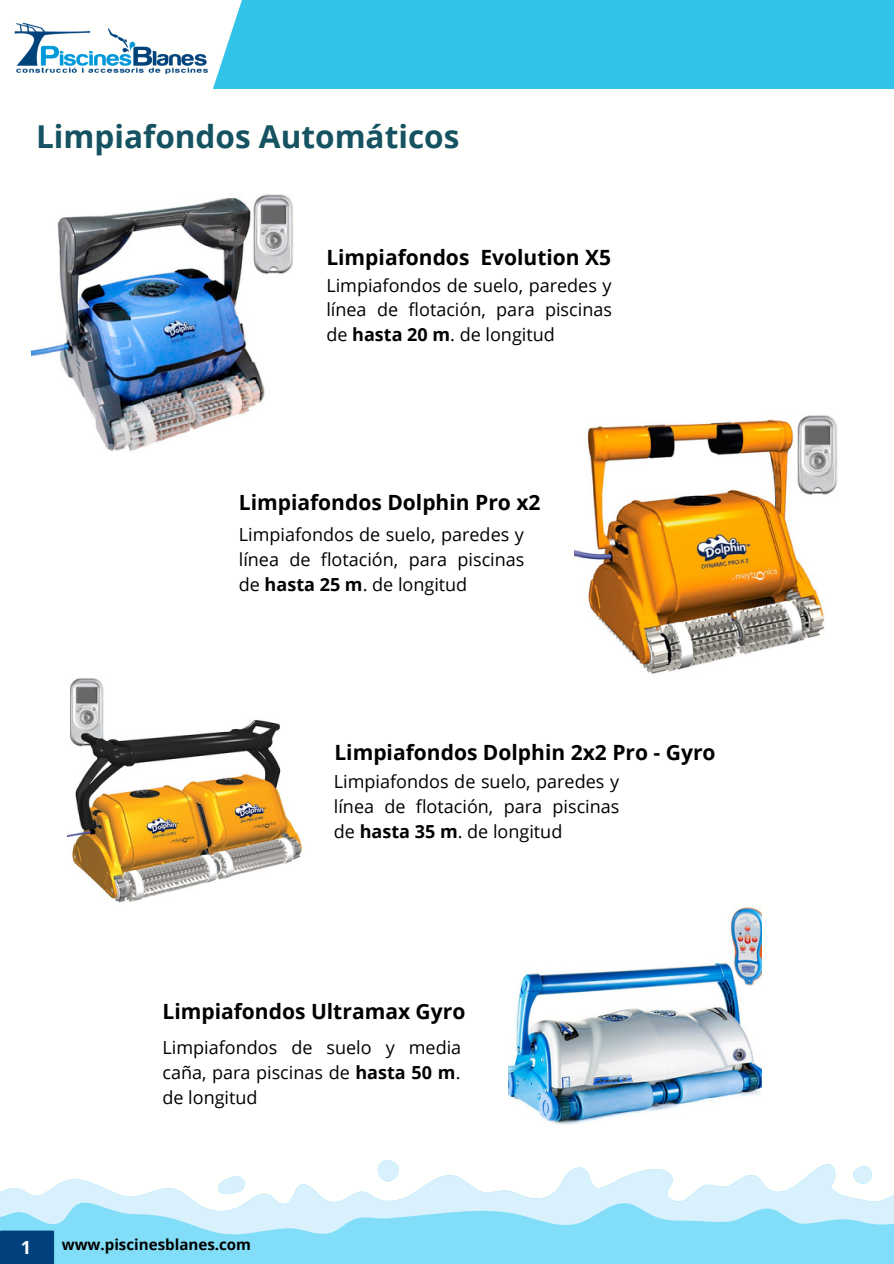
<style>
.page{position:relative;width:894px;height:1264px;background:#fff}
.page>*{position:absolute;margin:0;border:0;box-sizing:border-box;transform-origin:0 0}
.t1{font:700 31.5px "Open Sans";color:#155262}
.t2{font:700 21px "Open Sans";color:#000}
.t3{font:700 18.15px "Open Sans";color:#fff}
.t4{font:18px/24.8px "Open Sans";color:#000;text-align:justify}
.t5{font:700 15.15px "Open Sans";color:#000}
.s1{font-weight:700}
</style>
<div class="page">
<div style="left:57px;top:0;width:836px;height:89px;background:#31c3e8"></div>
<svg style="left:57px;top:0;width:185px;height:89px"></svg>
<img style="left:14px;top:19px;width:197px;height:55px">
<img style="left:32px;top:194px;width:261px;height:257px">
<img style="left:68px;top:678px;width:235px;height:225px">
<img style="left:508px;top:907px;width:253px;height:218px">
<img style="left:574px;top:415px;width:264px;height:259px">
<div style="left:54px;top:1237px;width:839px;height:26px;background:#81ddf8"></div>
<svg style="left:0;top:1160px;width:893px;height:77px"></svg>
<svg style="left:848px;top:1165px;width:24px;height:19px"></svg>
<div style="left:0;top:1230px;width:54px;height:33px;background:#00417d"></div>
<p class="t1" style="left:36px;top:114px;width:424px">Limpiafondos Automáticos</p>
<p class="t2" style="left:326px;top:243px;width:286px">Limpiafondos Evolution X5</p>
<p class="t4" style="left:326px;top:272px;width:287px">Limpiafondos de suelo, paredes y línea de flotación, para piscinas de <span class="s1">hasta 20 m</span>. de longitud</p>
<p class="t2" style="left:239px;top:488px;width:303px">Limpiafondos Dolphin Pro x2</p>
<p class="t4" style="left:239px;top:522px;width:287px">Limpiafondos de suelo, paredes y línea de flotación, para piscinas de <span class="s1">hasta 25 m</span>. de longitud</p>
<p class="t2" style="left:334px;top:738px;width:382px">Limpiafondos Dolphin 2x2 Pro - Gyro</p>
<p class="t4" style="left:334px;top:769px;width:287px">Limpiafondos de suelo, paredes y línea de flotación, para piscinas de <span class="s1">hasta 35 m</span>. de longitud</p>
<p class="t2" style="left:162px;top:997px;width:304px">Limpiafondos Ultramax Gyro</p>
<p class="t4" style="left:162px;top:1034px;width:300px">Limpiafondos de suelo y media caña, para piscinas de <span class="s1">hasta 50 m</span>. de longitud</p>
<p class="t3" style="left:21px;top:1234px;width:12px">1</p>
<p class="t5" style="left:62px;top:1234px;width:191px">www.piscinesblanes.com</p>
</div>
